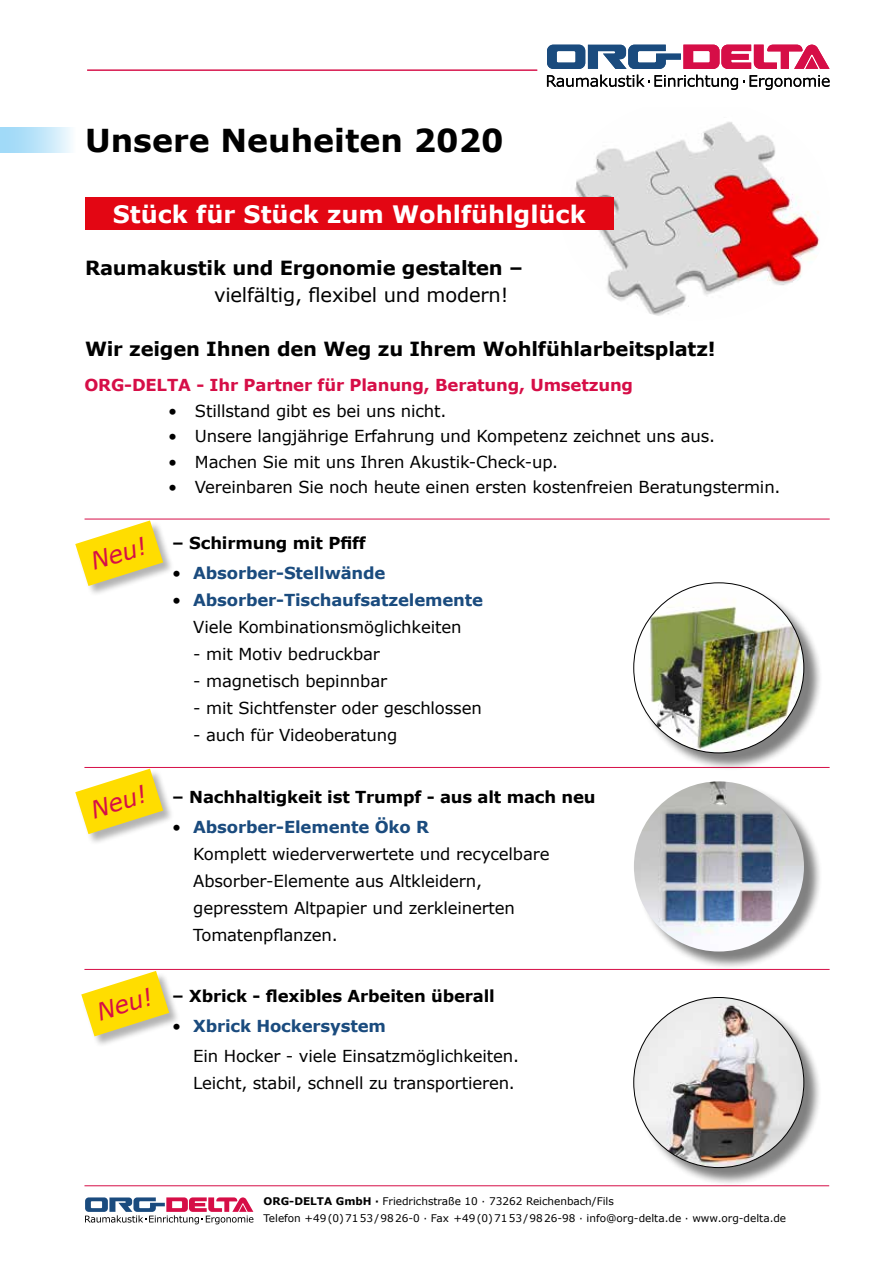
<style>
.page{position:relative;width:893px;height:1263px;background:#fff}
.page>*{position:absolute;margin:0;border:0;box-sizing:border-box;transform-origin:0 0}
.t1{font:700 31.65px "Verdana";color:#000}
.t2{font:700 24px "Verdana";color:#fff}
.t3{font:italic 24px "Verdana";color:#d60e47}
.t4{font:700 19.5px "Verdana";letter-spacing:-.01em;color:#000}
.t5{font:19.5px "Verdana";letter-spacing:-.01em;color:#000}
.t6{font:16.5px/27px "Verdana";letter-spacing:-.01em;color:#000}
.t7{font:700 16.5px "Verdana";letter-spacing:-.01em;color:#000}
.t8{font:700 16.5px "Verdana";letter-spacing:-.01em;color:#d60e47}
.t9{font:700 16.5px "Verdana";letter-spacing:-.01em;color:#1a4b7e}
.t10{font:10.5px/16.5px "Verdana";color:#000}
.s1{font-weight:400;color:#000}
.s2{font-weight:700;color:#1a4b7e}
.s3{font-weight:700}
</style>
<div class="page">
<svg style="left:85px;top:1197px;width:168px;height:27px"></svg>
<hr style="left:84px;top:1185px;width:745px;height:1px;background:#d60e47">
<div style="left:0;top:127px;width:75px;height:26px;background:linear-gradient(to right,#93d4f7,#eff8fd)"></div>
<hr style="left:87px;top:70px;width:450px;height:1px;background:#d60e47">
<svg style="left:547px;top:45px;width:282px;height:24px"></svg>
<svg style="left:547px;top:75px;width:283px;height:15px"></svg>
<hr style="left:85px;top:519px;width:745px;height:1px;background:#d60e47">
<hr style="left:84px;top:767px;width:746px;height:1px;background:#d60e47">
<hr style="left:84px;top:969px;width:746px;height:1px;background:#d60e47">
<div style="left:636px;top:585px;width:187px;height:187px;background:#000;opacity:.5"></div>
<img style="left:634px;top:583px;width:170px;height:170px;border-radius:85px">
<div style="left:636px;top:784px;width:186px;height:186px;background:#000;opacity:.5"></div>
<img style="left:634px;top:781px;width:170px;height:170px;border-radius:85px">
<div style="left:636px;top:999px;width:187px;height:187px;background:#000;opacity:.5"></div>
<img style="left:634px;top:997px;width:170px;height:170px;border-radius:85px">
<div style="left:75px;top:521px;width:100px;height:76px;background:#000;opacity:.3"></div>
<svg style="left:75px;top:520px;width:88px;height:66px"></svg>
<div style="left:75px;top:769px;width:100px;height:77px;background:#000;opacity:.3"></div>
<svg style="left:75px;top:769px;width:88px;height:65px"></svg>
<div style="left:81px;top:971px;width:100px;height:77px;background:#000;opacity:.3"></div>
<svg style="left:81px;top:971px;width:88px;height:65px"></svg>
<img style="left:575px;top:122px;width:245px;height:194px">
<div style="left:85px;top:197px;width:529px;height:33px;background:#e30613"></div>
<h1 class="t1" style="left:85px;top:120px;width:420px">Unsere Neuheiten 2020</h1>
<h2 class="t2" style="left:113px;top:199px;width:475px">Stück für Stück zum Wohlfühlglück</h2>
<p class="t4" style="left:85px;top:256px;width:439px">Raumakustik und Ergonomie gestalten –</p>
<p class="t5" style="left:214px;top:283px;width:296px">vielfältig, flexibel und modern!</p>
<p class="t4" style="left:85px;top:337px;width:632px">Wir zeigen Ihnen den Weg zu Ihrem Wohlfühlarbeitsplatz!</p>
<p class="t8" style="left:84px;top:375px;width:550px">ORG-DELTA - Ihr Partner für Planung, Beratung, Umsetzung</p>
<p class="t6" style="left:168px;top:398px;width:280px">• Stillstand gibt es bei uns nicht.</p>
<p class="t6" style="left:168px;top:423px;width:549px">• Unsere langjährige Erfahrung und Kompetenz zeichnet uns aus.</p>
<p class="t6" style="left:168px;top:449px;width:392px">• Machen Sie mit uns Ihren Akustik-Check-up.</p>
<p class="t6" style="left:168px;top:474px;width:614px">• Vereinbaren Sie noch heute einen ersten kostenfreien Beratungstermin.</p>
<p class="t7" style="left:172px;top:533px;width:195px">– Schirmung mit Pfiff</p>
<p class="t9" style="left:172px;top:563px;width:215px"><span class="s1">•</span> Absorber-Stellwände</p>
<p class="t6" style="left:172px;top:587px;width:312px;text-align:center">• <span class="s2">Absorber-Tischaufsatzelemente<br></span>Viele Kombinationsmöglichkeiten</p>
<p class="t6" style="left:193px;top:641px;width:188px">- mit Motiv bedruckbar</p>
<p class="t6" style="left:193px;top:668px;width:195px">- magnetisch bepinnbar</p>
<p class="t6" style="left:193px;top:695px;width:290px">- mit Sichtfenster oder geschlossen</p>
<p class="t6" style="left:193px;top:722px;width:206px">- auch für Videoberatung</p>
<h2 class="t3" style="left:87px;top:547px;width:58px;rotate:-17deg">Neu!</h2>
<h2 class="t3" style="left:87px;top:795px;width:58px;rotate:-17deg">Neu!</h2>
<h2 class="t3" style="left:93px;top:998px;width:58px;rotate:-17deg">Neu!</h2>
<p class="t7" style="left:172px;top:786px;width:425px">– Nachhaltigkeit ist Trumpf - aus alt mach neu</p>
<p class="t6" style="left:193px;top:814px;width:358px;text-indent:-21px">• <span class="s2">Absorber-Elemente Öko R<br></span>Komplett wiederverwertete und recycelbare Absorber-Elemente aus Altkleidern, gepresstem Altpapier und zerkleinerten Tomatenpflanzen.</p>
<p class="t7" style="left:172px;top:986px;width:324px">– Xbrick - flexibles Arbeiten überall</p>
<p class="t6" style="left:193px;top:1011px;width:327px;line-height:30px;text-indent:-21px">• <span class="s2">Xbrick Hockersystem<br></span>Ein Hocker - viele Einsatzmöglichkeiten.</p>
<p class="t6" style="left:193px;top:1070px;width:323px">Leicht, stabil, schnell zu transportieren.</p>
<p class="t10" style="left:264px;top:1193px;width:524px"><span class="s3">ORG-DELTA GmbH ·</span> Friedrichstraße 10 · 73262 Reichenbach/Fils<br>Telefon +49(0)7153/9826-0 · Fax +49(0)7153/9826-98 · info@org-delta.de · www.org-delta.de</p>
</div>
